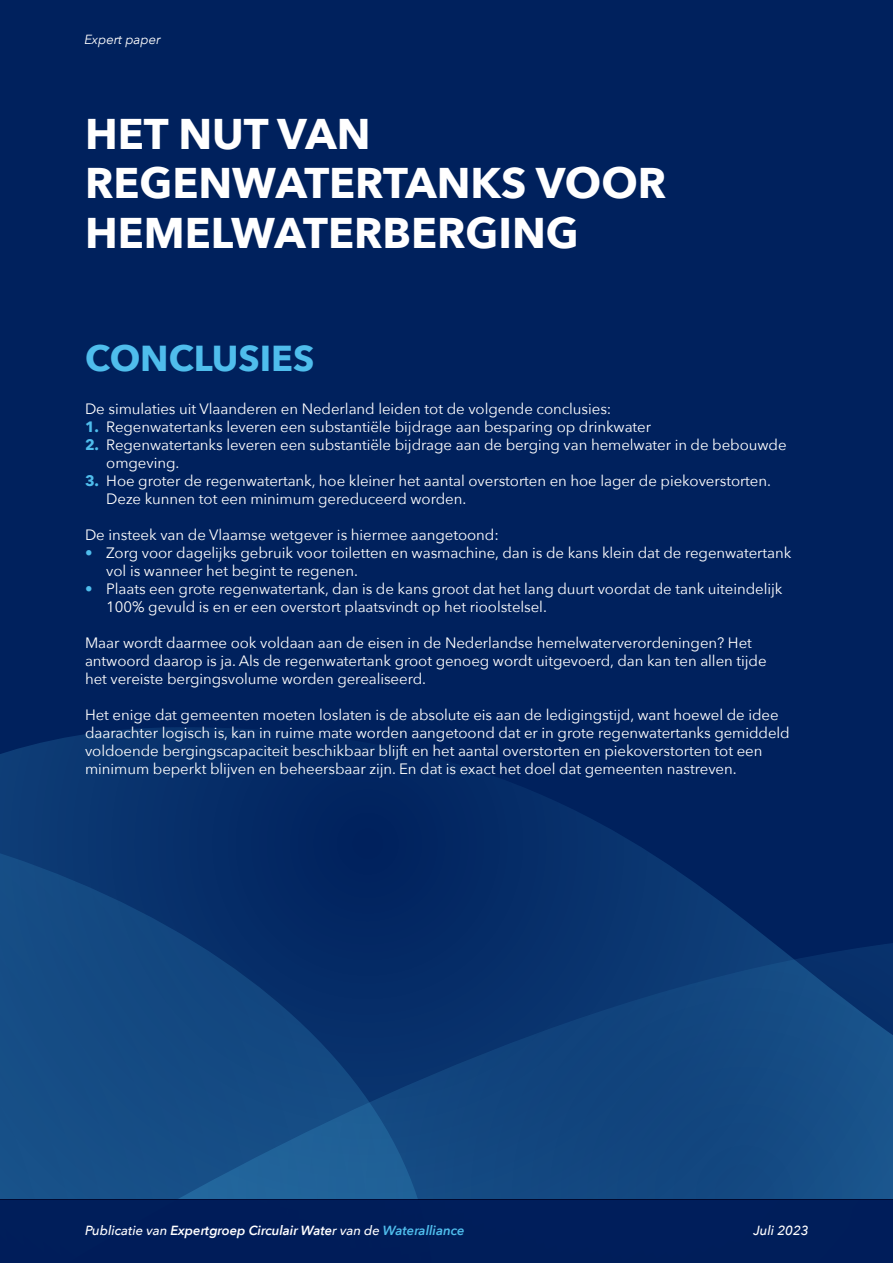
<style>
.page{position:relative;width:893px;height:1263px;background:#fff}
.page>*{position:absolute;margin:0;border:0;box-sizing:border-box;transform-origin:0 0}
.t1{font:700 42.9px/49.3px "Avenir Next";color:#fff}
.t2{font:700 36px "Avenir Next";color:#4fbdec}
.t3{font:15px/18px "Avenir Next";letter-spacing:-.005em;color:#fff}
.t4{font:italic 600 13.2px "Avenir Next";letter-spacing:-.005em;color:#fff}
.t5{font:italic 13.2px "Avenir Next";letter-spacing:-.005em;color:#fff}
.t6{font:italic 500 13.2px "Avenir Next";letter-spacing:-.005em;color:#fff}
.s1{font-weight:700;color:#4fbdec}
.s2{color:#4fbdec}
.s3{font-weight:500}
</style>
<div class="page">
<div style="left:0;top:0;width:893px;height:1199px;background:#00215d"></div>
<svg style="left:0;top:727px;width:761px;height:206px"></svg>
<svg style="left:434px;top:933px;width:459px;height:266px;background:#10427b"></svg>
<svg style="left:0;top:794px;width:434px;height:405px;fill:#134880"></svg>
<div style="left:0;top:1199px;width:893px;height:64px;background:#00215d"></div>
<p class="t5" style="left:84px;top:28px;width:78px">Expert paper</p>
<p class="t1" style="left:85px;top:109px;width:287px">HET NUT VAN</p>
<p class="t1" style="left:85px;top:158px;width:583px">REGENWATERTANKS VOOR<br>HEMELWATERBERGING</p>
<p class="t2" style="left:85px;top:327px;width:231px">CONCLUSIES</p>
<p class="t3" style="left:85px;top:399px;width:528px">De simulaties uit Vlaanderen en Nederland leiden tot de volgende conclusies:</p>
<p class="t3" style="left:85px;top:417px;width:567px"><span class="s1">1.</span> Regenwatertanks leveren een substantiële bijdrage aan besparing op drinkwater</p>
<p class="t3" style="left:106px;top:435px;width:682px;text-indent:-21px"><span class="s1">2.</span> Regenwatertanks leveren een substantiële bijdrage aan de berging van hemelwater in de bebouwde omgeving.</p>
<p class="t3" style="left:106px;top:471px;width:666px;text-indent:-21px"><span class="s1">3.</span> Hoe groter de regenwatertank, hoe kleiner het aantal overstorten en hoe lager de piekoverstorten.<br>Deze kunnen tot een minimum gereduceerd worden.</p>
<p class="t3" style="left:85px;top:525px;width:415px">De insteek van de Vlaamse wetgever is hiermee aangetoond:</p>
<p class="t3" style="left:106px;top:543px;width:686px;text-indent:-21px"><span class="s2">•</span> Zorg voor dagelijks gebruik voor toiletten en wasmachine, dan is de kans klein dat de regenwatertank vol is wanneer het begint te regenen.</p>
<p class="t3" style="left:106px;top:579px;width:678px;text-indent:-21px"><span class="s2">•</span> Plaats een grote regenwatertank, dan is de kans groot dat het lang duurt voordat de tank uiteindelijk<br>100% gevuld is en er een overstort plaatsvindt op het rioolstelsel.</p>
<p class="t3" style="left:85px;top:633px;width:683px">Maar wordt daarmee ook voldaan aan de eisen in de Nederlandse hemelwaterverordeningen? Het antwoord daarop is ja. Als de regenwatertank groot genoeg wordt uitgevoerd, dan kan ten allen tijde het vereiste bergingsvolume worden gerealiseerd.</p>
<p class="t3" style="left:85px;top:705px;width:706px">Het enige dat gemeenten moeten loslaten is de absolute eis aan de ledigingstijd, want hoewel de idee daarachter logisch is, kan in ruime mate worden aangetoond dat er in grote regenwatertanks gemiddeld voldoende bergingscapaciteit beschikbaar blijft en het aantal overstorten en piekoverstorten tot een minimum beperkt blijven en beheersbaar zijn. En dat is exact het doel dat gemeenten nastreven.</p>
<p class="t4" style="left:85px;top:1219px;width:381px"><span class="s3">Publicatie van</span> Expertgroep Circulair Wate<span class="s3">r van de</span> <span class="s2">Wateralliance</span></p>
<p class="t6" style="left:753px;top:1219px;width:57px">Juli 2023</p>
</div>
